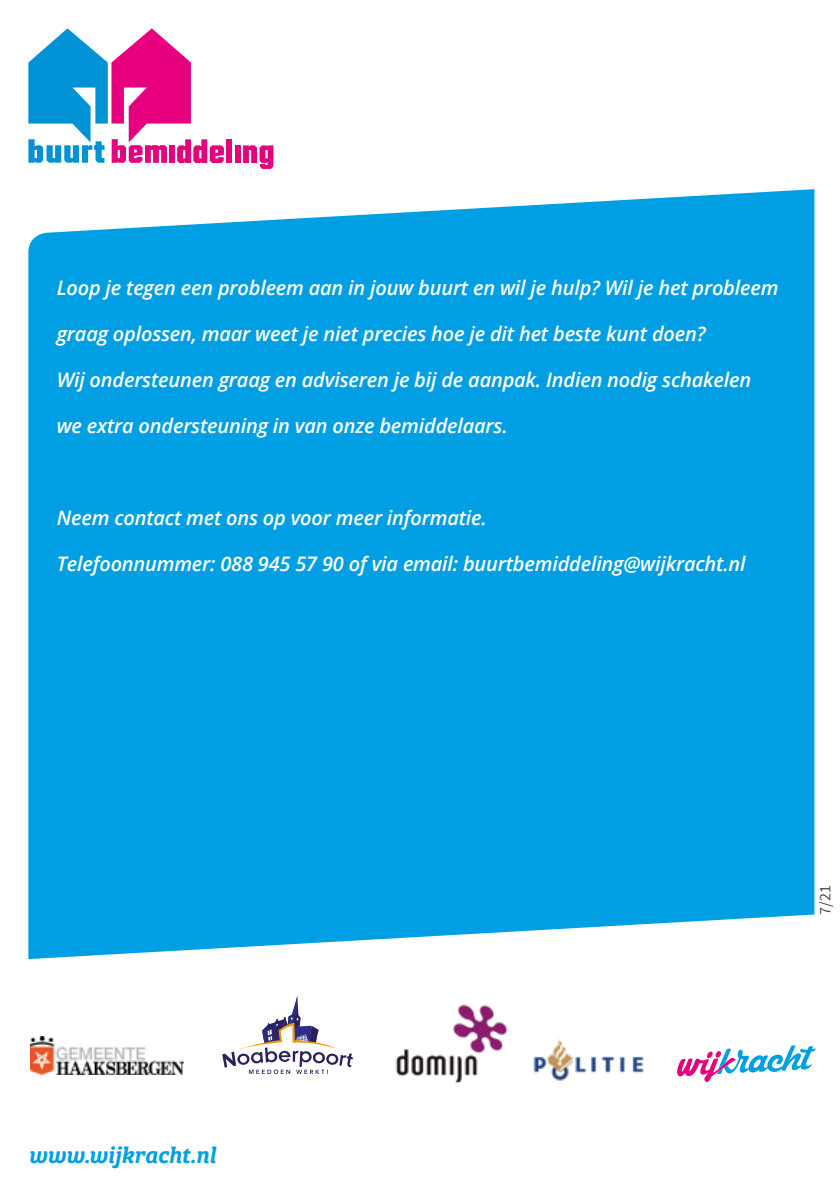
<style>
.page{position:relative;width:840px;height:1191px;background:#fff}
.page>*{position:absolute;margin:0;border:0;box-sizing:border-box;transform-origin:0 0}
.t1{font:italic 23px "Bree Serif Sb";letter-spacing:-.01em;color:#009fe3}
.t2{font:italic 600 20px "Open Sans";letter-spacing:-.01em;color:#fff}
.t3{font:16px "Source Sans Pro";color:#4a4a49}
</style>
<div class="page">
<div style="left:226px;top:139px;width:6px;height:24px;background:#e6007d"></div>
<div style="left:234px;top:145px;width:6px;height:18px;background:#e6007d"></div>
<svg style="left:243px;top:145px;width:30px;height:24px"></svg>
<svg style="left:28px;top:28px;width:196px;height:135px"></svg>
<div style="left:28px;top:189px;width:786px;height:770px;background:#009fe3"></div>
<img style="left:533px;top:1039px;width:111px;height:42px">
<img style="left:30px;top:1036px;width:153px;height:38px">
<img style="left:395px;top:1004px;width:113px;height:80px">
<svg style="left:677px;top:1045px;width:138px;height:37px"></svg>
<svg style="left:222px;top:996px;width:131px;height:78px"></svg>
<p class="t2" style="left:57px;top:274px;width:722px">Loop je tegen een probleem aan in jouw buurt en wil je hulp? Wil je het probleem</p>
<p class="t2" style="left:57px;top:320px;width:650px">graag oplossen, maar weet je niet precies hoe je dit het beste kunt doen?</p>
<p class="t2" style="left:57px;top:366px;width:695px">Wij ondersteunen graag en adviseren je bij de aanpak. Indien nodig schakelen</p>
<p class="t2" style="left:57px;top:412px;width:452px">we extra ondersteuning in van onze bemiddelaars.</p>
<p class="t2" style="left:57px;top:504px;width:431px">Neem contact met ons op voor meer informatie.</p>
<p class="t2" style="left:57px;top:550px;width:690px">Telefoonnummer: 088 945 57 90 of via email: buurtbemiddeling@wijkracht.nl</p>
<p class="t1" style="left:28px;top:1136px;width:189px">www.wijkracht.nl</p>
<p class="t3" style="left:814px;top:914px;width:31px;rotate:-90deg">7/21</p>
</div>
